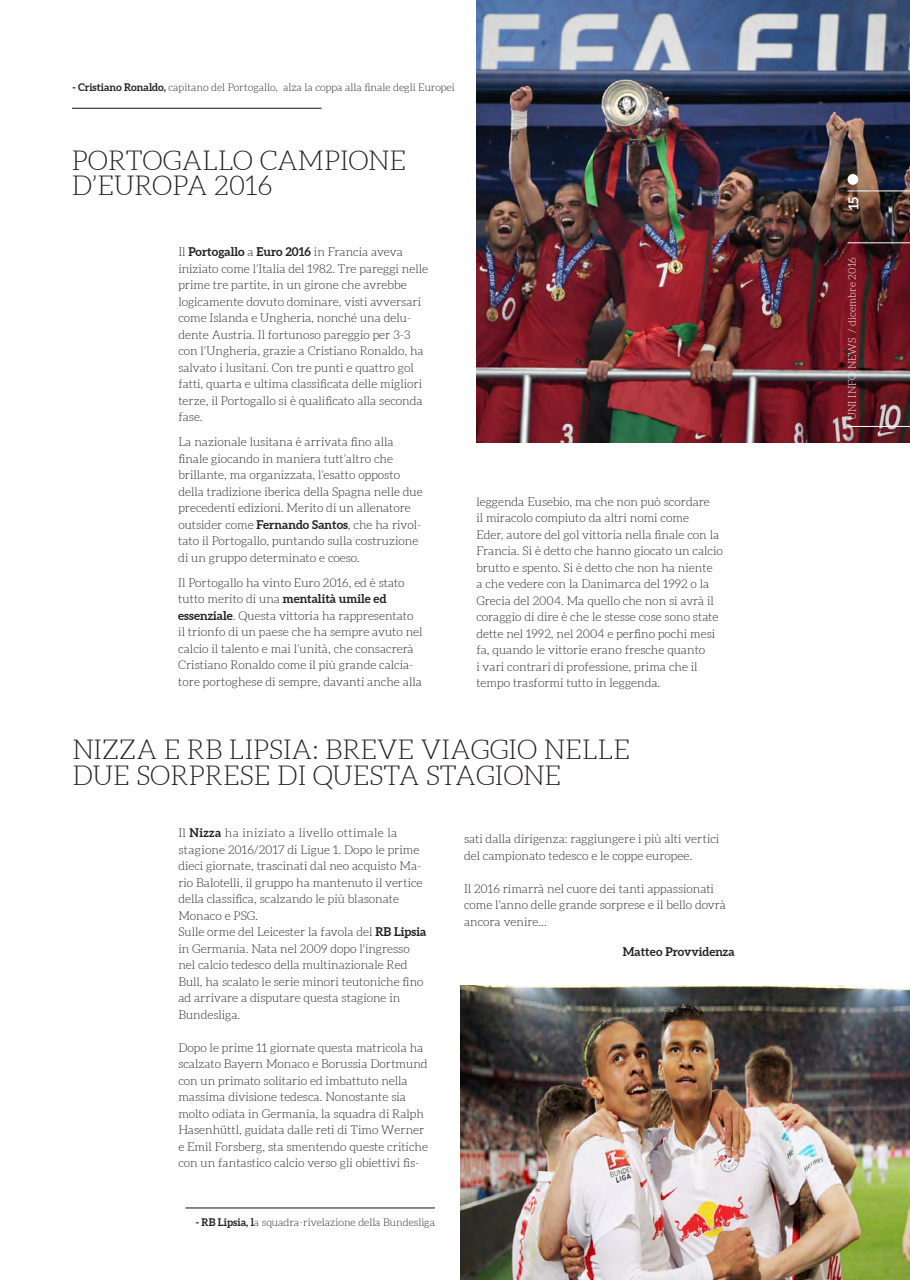
<style>
.page{position:relative;width:910px;height:1280px;background:#fff}
.page>*{position:absolute;margin:0;border:0;box-sizing:border-box;transform-origin:0 0}
.text_title{font:300 27px/25.5px "Aleo";color:#231f20}
.t1{font:700 13.5px "Aleo";color:#fff}
.text_title-2{font:300 12px/16.5px "Aleo";color:#231f20}
.ARTIS_NAME{font:300 12px/16.5px "Aleo";color:#231f20}
.text_title_bold{font:700 12px "Aleo";color:#231f20}
.picture_title{font:300 10.5px "Aleo";color:#231f20}
.t2{font:300 10.5px "Aleo";color:#fff}
.s1{font-weight:700}
</style>
<div class="page">
<img style="left:461px;top:985px;width:449px;height:295px">
<img style="left:476px;top:1px;width:434px;height:442px">
<hr style="left:847px;top:243px;width:63px;height:1px;background:#fff">
<hr style="left:847px;top:191px;width:63px;height:1px;background:#fff">
<hr style="left:847px;top:426px;width:63px;height:1px;background:#fff">
<div style="left:847px;top:174px;width:11px;height:11px;background:#fff;border-radius:50%"></div>
<hr style="left:72px;top:108px;width:250px;height:1px;background:#231f20">
<hr style="left:185px;top:1207px;width:250px;height:1px;background:#231f20">
<p class="picture_title" style="left:72px;top:82px;width:384px"><span class="s1">- Cristiano Ronaldo,</span> capitano del Portogallo, alza la coppa alla finale degli Europei</p>
<p class="text_title" style="left:72px;top:148px;width:336px">PORTOGALLO CAMPIONE<br>D’EUROPA 2016</p>
<p class="text_title-2" style="left:178px;top:244px;width:251px">Il <span class="s1">Portogallo</span> a <span class="s1">Euro 2016</span> in Francia aveva iniziato come l’Italia del 1982. Tre pareggi nelle prime tre partite, in un girone che avrebbe logicamente dovuto dominare, visti avversari come Islanda e Ungheria, nonché una delu&shy;dente Austria. Il fortunoso pareggio per 3-3 con l’Ungheria, grazie a Cristiano Ronaldo, ha salvato i lusitani. Con tre punti e quattro gol fatti, quarta e ultima classificata delle migliori terze, il Portogallo si è qualificato alla seconda fase.</p>
<p class="text_title-2" style="left:178px;top:434px;width:246px">La nazionale lusitana è arrivata fino alla finale giocando in maniera tutt’altro che brillante, ma organizzata, l’esatto opposto della tradizione iberica della Spagna nelle due precedenti edizioni. Merito di un allenatore outsider come <span class="s1">Fernando Santos</span>, che ha rivol&shy;tato il Portogallo, puntando sulla costruzione di un gruppo determinato e coeso.</p>
<p class="text_title-2" style="left:178px;top:574px;width:246px">Il Portogallo ha vinto Euro 2016, ed è stato tutto merito di una <span class="s1">mentalità umile ed essenziale</span>. Questa vittoria ha rappresentato il trionfo di un paese che ha sempre avuto nel calcio il talento e mai l’unità, che consacrerà Cristiano Ronaldo come il più grande calcia&shy;tore portoghese di sempre, davanti anche alla</p>
<p class="text_title-2" style="left:476px;top:493px;width:248px">leggenda Eusebio, ma che non può scordare<br>il miracolo compiuto da altri nomi come<br>Eder, autore del gol vittoria nella finale con la Francia. Si è detto che hanno giocato un calcio brutto e spento. Si è detto che non ha niente<br>a che vedere con la Danimarca del 1992 o la Grecia del 2004. Ma quello che non si avrà il coraggio di dire è che le stesse cose sono state dette nel 1992, nel 2004 e perfino pochi mesi fa, quando le vittorie erano fresche quanto<br>i vari contrari di professione, prima che il tempo trasformi tutto in leggenda.</p>
<p class="text_title" style="left:72px;top:737px;width:559px">NIZZA E RB LIPSIA: BREVE VIAGGIO NELLE<br>DUE SORPRESE DI QUESTA STAGIONE</p>
<p class="ARTIS_NAME" style="left:178px;top:825px;width:246px">Il <span class="s1">Nizza</span> ha iniziato a livello ottimale la stagione 2016/2017 di Ligue 1. Dopo le prime dieci giornate, trascinati dal neo acquisto Ma&shy;rio Balotelli, il gruppo ha mantenuto il vertice della classifica, scalzando le più blasonate Monaco e PSG.</p>
<p class="ARTIS_NAME" style="left:178px;top:924px;width:250px">Sulle orme del Leicester la favola del <span class="s1">RB Lipsia </span>in Germania. Nata nel 2009 dopo l'ingresso nel calcio tedesco della multinazionale Red Bull, ha scalato le serie minori teutoniche fino ad arrivare a disputare questa stagione in Bundesliga.</p>
<p class="ARTIS_NAME" style="left:178px;top:1039px;width:251px">Dopo le prime 11 giornate questa matricola ha scalzato Bayern Monaco e Borussia Dortmund con un primato solitario ed imbattuto nella massima divisione tedesca. Nonostante sia molto odiata in Germania, la squadra di Ralph Hasenhüttl, guidata dalle reti di Timo Werner e Emil Forsberg, sta smentendo queste critiche con un fantastico calcio verso gli obiettivi fis-</p>
<p class="picture_title" style="left:196px;top:1217px;width:241px"><span class="s1">- RB Lipsia, l</span>a squadra-rivelazione della Bundesliga</p>
<p class="ARTIS_NAME" style="left:464px;top:831px;width:257px">sati dalla dirigenza: raggiungere i più alti vertici del campionato tedesco e le coppe europee.</p>
<p class="ARTIS_NAME" style="left:464px;top:880px;width:263px">Il 2016 rimarrà nel cuore dei tanti appassionati come l'anno delle grande sorprese e il bello dovrà ancora venire...</p>
<p class="text_title_bold" style="left:623px;top:945px;width:113px">Matteo Provvidenza</p>
<p class="t1" style="left:846px;top:210px;width:15px;rotate:-90deg">15</p>
<p class="t2" style="left:846px;top:420px;width:164px;rotate:-90deg">UNI INFO NEWS / dicembre 2016</p>
</div>
